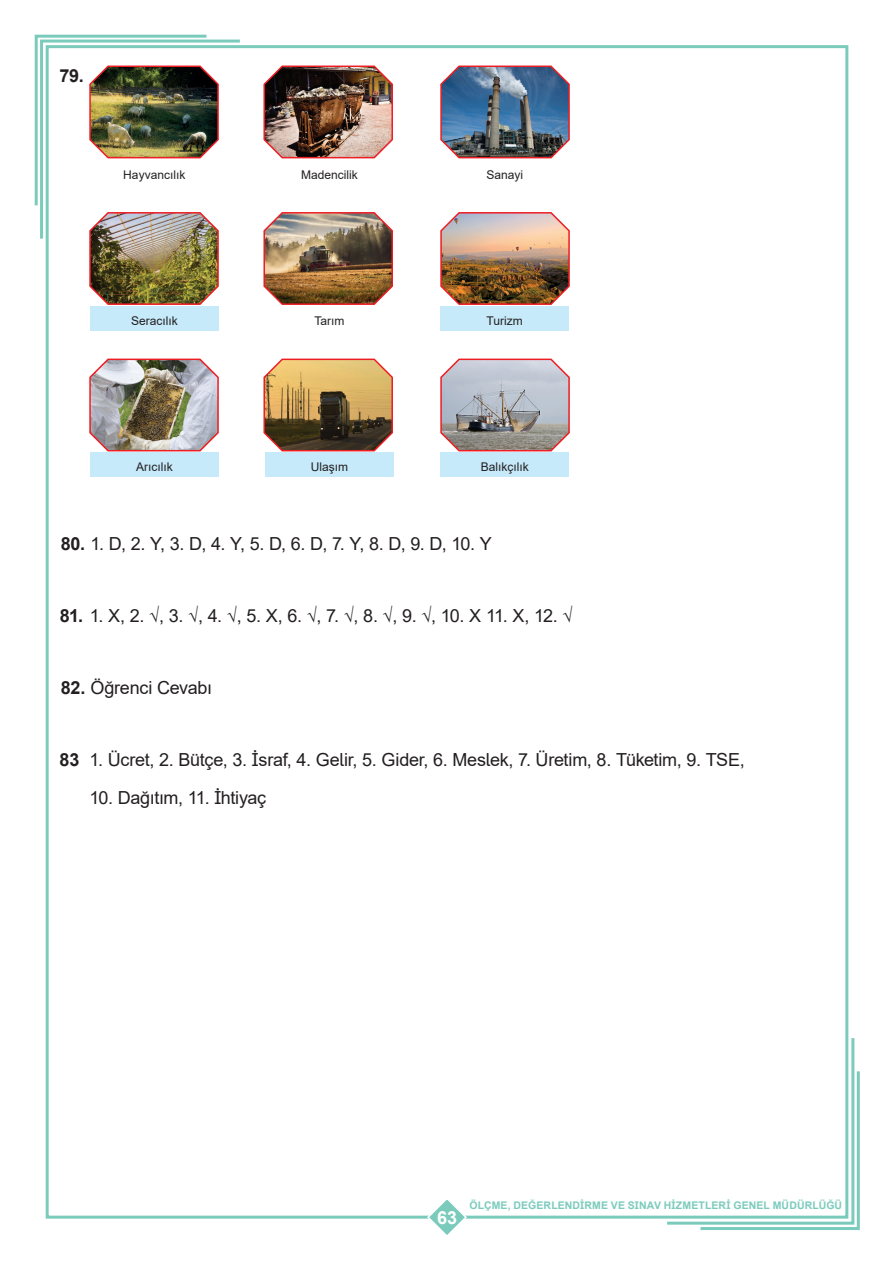
<style>
.page{position:relative;width:893px;height:1263px;background:#fff}
.page>*{position:absolute;margin:0;border:0;box-sizing:border-box;transform-origin:0 0}
.t1{font:18px "Arial";letter-spacing:-.015em;color:#231f20}
.t2{font:700 18px "Arial";color:#231f20}
.t3{font:700 18px "Arial";color:#fff}
.t4{font:12px "Arial";color:#231f20}
.t5{font:700 10.5px "Arial";letter-spacing:.01em;color:#7bcbbc}
.s1{font-weight:700}
</style>
<div class="page">
<svg style="left:664px;top:1035px;width:196px;height:195px"></svg>
<svg style="left:426px;top:1200px;width:42px;height:35px"></svg>
<img style="left:263px;top:65px;width:130px;height:94px">
<svg style="left:263px;top:358px;width:130px;height:94px;background:#a38255"></svg>
<img style="left:34px;top:34px;width:209px;height:272px">
<img style="left:440px;top:65px;width:130px;height:94px">
<img style="left:263px;top:212px;width:130px;height:93px">
<img style="left:440px;top:212px;width:130px;height:93px">
<img style="left:89px;top:358px;width:130px;height:94px">
<svg style="left:440px;top:358px;width:130px;height:94px;background:#b3acb1"></svg>
<div style="left:90px;top:452px;width:129px;height:25px;background:#c6eafa"></div>
<div style="left:265px;top:452px;width:129px;height:25px;background:#c6eafa"></div>
<div style="left:440px;top:452px;width:129px;height:25px;background:#c6eafa"></div>
<div style="left:440px;top:306px;width:129px;height:25px;background:#c6eafa"></div>
<div style="left:90px;top:306px;width:129px;height:25px;background:#c6eafa"></div>
<div style="left:90px;top:160px;width:129px;height:25px;background:#fff"></div>
<p class="t2" style="left:60px;top:63px;width:26px">79.</p>
<p class="t4" style="left:123px;top:167px;width:64px">Hayvancılık</p>
<p class="t4" style="left:301px;top:167px;width:58px">Madencilik</p>
<p class="t4" style="left:486px;top:167px;width:38px">Sanayi</p>
<p class="t4" style="left:131px;top:313px;width:48px">Seracılık</p>
<p class="t4" style="left:315px;top:313px;width:31px">Tarım</p>
<p class="t4" style="left:487px;top:313px;width:38px">Turizm</p>
<p class="t4" style="left:136px;top:459px;width:38px">Arıcılık</p>
<p class="t4" style="left:311px;top:459px;width:39px">Ulaşım</p>
<p class="t4" style="left:481px;top:459px;width:50px">Balıkçılık</p>
<p class="t1" style="left:61px;top:531px;width:433px"><span class="s1">80.</span> 1. D, 2. Y, 3. D, 4. Y, 5. D, 6. D, 7. Y, 8. D, 9. D, 10. Y</p>
<p class="t1" style="left:60px;top:603px;width:514px"><span class="s1">81.</span> 1. X, 2. √, 3. √, 4. √, 5. X, 6. √, 7. √, 8. √, 9. √, 10. X 11. X, 12. √</p>
<p class="t1" style="left:61px;top:676px;width:153px"><span class="s1">82.</span> Öğrenci Cevabı</p>
<p class="t1" style="left:60px;top:747px;width:687px"><span class="s1">83</span> 1. Ücret, 2. Bütçe, 3. İsraf, 4. Gelir, 5. Gider, 6. Meslek, 7. Üretim, 8. Tüketim, 9. TSE,</p>
<p class="t1" style="left:89px;top:785px;width:178px">10. Dağıtım, 11. İhtiyaç</p>
<p class="t3" style="left:437px;top:1205px;width:22px">63</p>
<p class="t5" style="left:469px;top:1198px;width:374px">ÖLÇME, DEĞERLENDİRME VE SINAV HİZMETLERİ GENEL MÜDÜRLÜĞÜ</p>
</div>
